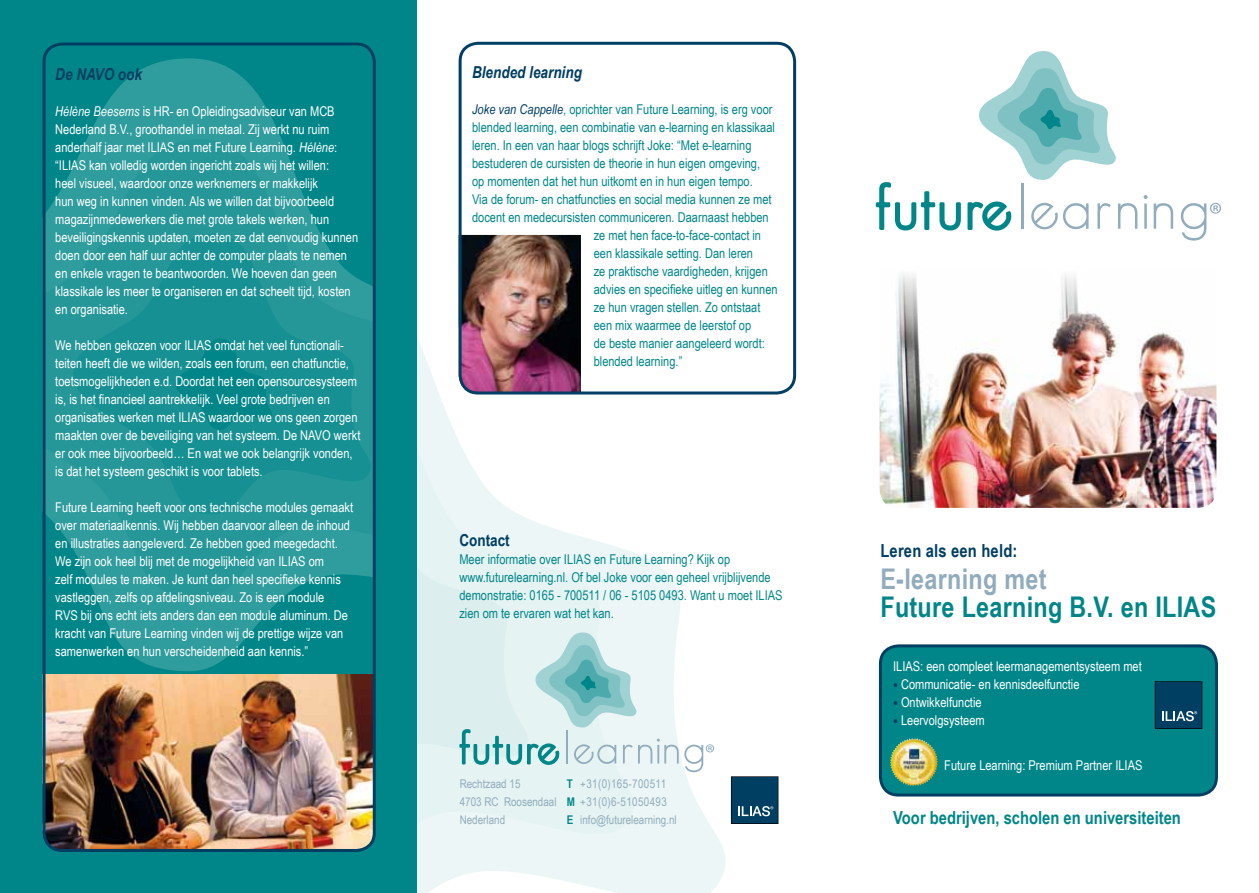
<style>
.page{position:relative;width:1259px;height:893px;background:#fff}
.page>*{position:absolute;margin:0;border:0;box-sizing:border-box;transform-origin:0 0}
.t1{font:700 28.5px "Arial Narrow";letter-spacing:.01em;color:#008688}
.t2{font:700 28.5px "Arial Narrow";letter-spacing:.01em;color:#91acbc}
.t3{font:700 18px "Arial Narrow";color:#008688}
.t4{font:700 18px "Arial Narrow";letter-spacing:.01em;color:#003e62}
.t5{font:italic 700 16.5px "Arial Narrow";color:#003e62}
.t6{font:700 16.5px "Arial Narrow";color:#003e62}
.t7{font:13.5px/18px "Arial Narrow";color:#fff}
.t8{font:13.5px/18px "Arial Narrow";color:#008688}
.t9{font:12px/18px "Arial Narrow";color:#91acbc}
.s1{font-style:italic}
.s2{font-style:italic;color:#003e62}
.s3{font-weight:700;color:#008688}
.s4{font-size:16.5px;color:#003e62}
</style>
<div class="page">
<svg style="left:417px;top:338px;width:337px;height:555px"></svg>
<svg style="left:417px;top:340px;width:239px;height:553px;fill:#ecf6f6"></svg>
<svg style="left:417px;top:455px;width:124px;height:343px;background:#e7f3f3"></svg>
<div style="left:0;top:0;width:417px;height:893px;background:#008688"></div>
<div style="left:880px;top:646px;width:336px;height:149px;background:#008688;border-radius:18px"></div>
<div style="left:879px;top:644px;width:339px;height:152px;border:3px solid #003e62;border-radius:18px"></div>
<svg style="left:876px;top:51px;width:261px;height:180px"></svg>
<svg style="left:1143px;top:195px;width:4px;height:34px"></svg>
<svg style="left:1153px;top:203px;width:20px;height:26px"></svg>
<svg style="left:1180px;top:203px;width:41px;height:38px"></svg>
<svg style="left:459px;top:632px;width:255px;height:140px;background:#d2e9e9"></svg>
<svg style="left:1154px;top:681px;width:48px;height:48px;background:#0f4867"></svg>
<svg style="left:731px;top:776px;width:47px;height:48px;background:#124868"></svg>
<img style="left:890px;top:738px;width:47px;height:48px">
<img style="left:879px;top:274px;width:337px;height:234px">
<svg style="left:87px;top:58px;width:195px;height:613px;fill:#2f9c9e"></svg>
<svg style="left:47px;top:139px;width:325px;height:459px"></svg>
<svg style="left:73px;top:234px;width:299px;height:280px;background:#1d9395"></svg>
<svg style="left:175px;top:338px;width:101px;height:92px"></svg>
<img style="left:459px;top:235px;width:122px;height:158px">
<div style="left:458px;top:42px;width:338px;height:352px;border:3px solid #003e62;border-radius:18px"></div>
<img style="left:43px;top:674px;width:329px;height:176px">
<div style="left:43px;top:43px;width:333px;height:809px;border:3px solid #003e62;border-radius:18px"></div>
<p class="t5" style="left:55px;top:61px;width:88px">De NAVO ook</p>
<p class="t7" style="left:55px;top:101px;width:304px"><span class="s1">Hélène Beesems</span> is HR- en Opleidingsadviseur van MCB Nederland B.V., groothandel in metaal. Zij werkt nu ruim anderhalf jaar met ILIAS en met Future Learning. <span class="s1">Hélène</span>: “ILIAS kan volledig worden ingericht zoals wij het willen:<br>heel visueel, waardoor onze werknemers er makkelijk<br>hun weg in kunnen vinden. Als we willen dat bijvoorbeeld magazijnmedewerkers die met grote takels werken, hun beveiligingskennis updaten, moeten ze dat eenvoudig kunnen doen door een half uur achter de computer plaats te nemen en enkele vragen te beantwoorden. We hoeven dan geen klassikale les meer te organiseren en dat scheelt tijd, kosten en organisatie.</p>
<p class="t7" style="left:55px;top:335px;width:307px">We hebben gekozen voor ILIAS omdat het veel functionali&shy;teiten heeft die we wilden, zoals een forum, een chatfunctie, toetsmogelijkheden e.d. Doordat het een opensourcesysteem is, is het financieel aantrekkelijk. Veel grote bedrijven en organisaties werken met ILIAS waardoor we ons geen zorgen maakten over de beveiliging van het systeem. De NAVO werkt er ook mee bijvoorbeeld… En wat we ook belangrijk vonden, is dat het systeem geschikt is voor tablets.</p>
<p class="t7" style="left:55px;top:497px;width:299px">Future Learning heeft voor ons technische modules gemaakt over materiaalkennis. Wij hebben daarvoor alleen de inhoud en illustraties aangeleverd. Ze hebben goed meegedacht.<br>We zijn ook heel blij met de mogelijkheid van ILIAS om<br>zelf modules te maken. Je kunt dan heel specifieke kennis vastleggen, zelfs op afdelingsniveau. Zo is een module<br>RVS bij ons echt iets anders dan een module aluminum. De kracht van Future Learning vinden wij de prettige wijze van samenwerken en hun verscheidenheid aan kennis.”</p>
<p class="t5" style="left:472px;top:59px;width:111px">Blended learning</p>
<p class="t8" style="left:472px;top:99px;width:302px"><span class="s2">Joke van Cappelle</span>, oprichter van Future Learning, is erg voor</p>
<p class="t8" style="left:472px;top:117px;width:304px">blended learning, een combinatie van e-learning en klassikaal</p>
<p class="t8" style="left:472px;top:135px;width:281px">leren. In een van haar blogs schrijft Joke: “Met e-learning</p>
<p class="t8" style="left:472px;top:153px;width:290px">bestuderen de cursisten de theorie in hun eigen omgeving,</p>
<p class="t8" style="left:472px;top:171px;width:282px">op momenten dat het hun uitkomt en in hun eigen tempo.</p>
<p class="t8" style="left:472px;top:189px;width:301px">Via de forum- en chatfuncties en social media kunnen ze met</p>
<p class="t8" style="left:472px;top:207px;width:298px">docent en medecursisten communiceren. Daarnaast hebben</p>
<p class="t8" style="left:594px;top:225px;width:169px">ze met hen face-to-face-contact in</p>
<p class="t8" style="left:594px;top:243px;width:161px">een klassikale setting. Dan leren</p>
<p class="t8" style="left:594px;top:261px;width:176px">ze praktische vaardigheden, krijgen</p>
<p class="t8" style="left:594px;top:279px;width:186px">advies en specifieke uitleg en kunnen</p>
<p class="t8" style="left:594px;top:297px;width:168px">ze hun vragen stellen. Zo ontstaat</p>
<p class="t8" style="left:594px;top:315px;width:159px">een mix waarmee de leerstof op</p>
<p class="t8" style="left:594px;top:333px;width:173px">de beste manier aangeleerd wordt:</p>
<p class="t8" style="left:594px;top:351px;width:90px">blended learning.”</p>
<p class="t6" style="left:459px;top:527px;width:52px">Contact</p>
<p class="t8" style="left:459px;top:549px;width:325px">Meer informatie over ILIAS en Future Learning? Kijk op www.futurelearning.nl. Of bel Joke voor een geheel vrijblijvende demonstratie: 0165 - 700511 / 06 - 5105 0493. Want u moet ILIAS zien om te ervaren wat het kan.</p>
<p class="t9" style="left:460px;top:774px;width:98px">Rechtzaad 15<br>4703 RC Roosendaal<br>Nederland</p>
<p class="t9" style="left:567px;top:774px;width:111px"><span class="s3">T</span> +31(0)165-700511<br><span class="s3">M</span> +31(0)6-51050493<br><span class="s3">E</span> info@futurelearning.nl</p>
<h2 class="t4" style="left:880px;top:537px;width:138px">Leren als een held:</h2>
<h1 class="t2" style="left:880px;top:557px;width:168px">E-learning met</h1>
<h1 class="t1" style="left:880px;top:586px;width:337px">Future Learning B.V. en ILIAS</h1>
<p class="t7" style="left:893px;top:657px;width:250px">ILIAS: een compleet leermanagementsysteem met</p>
<p class="t7" style="left:893px;top:675px;width:188px"><span class="s4">•</span> Communicatie- en kennisdeelfunctie</p>
<p class="t7" style="left:893px;top:693px;width:90px"><span class="s4">•</span> Ontwikkelfunctie</p>
<p class="t7" style="left:893px;top:711px;width:93px"><span class="s4">•</span> Leervolgsysteem</p>
<p class="t7" style="left:944px;top:756px;width:200px">Future Learning: Premium Partner ILIAS</p>
<h2 class="t3" style="left:893px;top:804px;width:289px">Voor bedrijven, scholen en universiteiten</h2>
</div>
